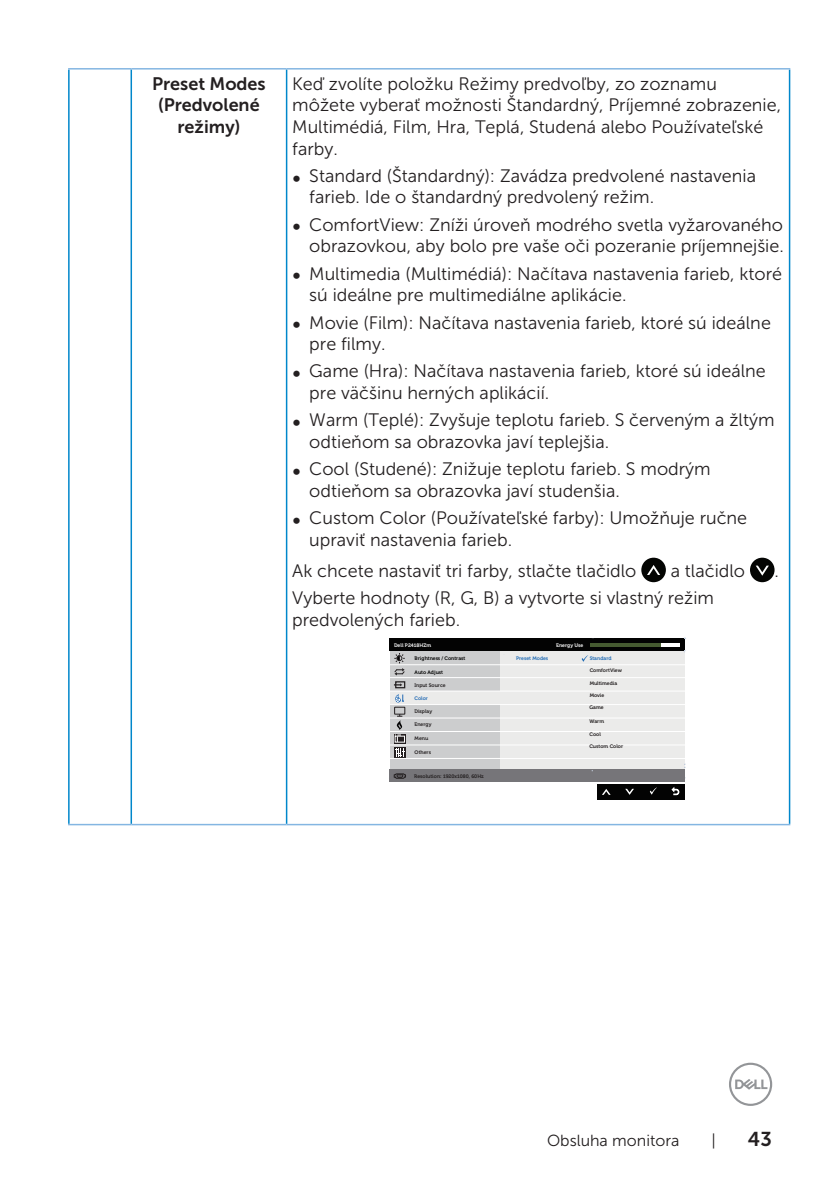
<style>
.page{position:relative;width:840px;height:1191px;background:#fff}
.page>*{position:absolute;margin:0;border:0;box-sizing:border-box;transform-origin:0 0}
.t1{font:20px "Museo Sans For Dell 700";color:#231f20}
.text_OSD_table{font:18px/21.6px "Museo Sans For Dell 300";color:#231f20}
.text_OSD_table-2{font:18px/21.6px "Museo Sans For Dell 700";color:#231f20;text-align:center}
.t2{font:16px "Museo Sans For Dell 300";color:#231f20}
.t3{font:700 5px "Museo For Dell";color:#231f20}
.t4{font:700 5px "Museo For Dell";color:#030303}
.t5{font:700 5px "Museo For Dell";color:#fff}
.t6{font:700 5px "Museo For Dell";color:#1f6bb5}
.t7{font:700 5px "Museo For Dell";color:#226ab4}
</style>
<div class="page">
<svg style="left:729px;top:1062px;width:42px;height:44px"></svg>
<hr style="left:68px;top:70px;width:2px;height:754px;background:#0087cb">
<hr style="left:68px;top:68px;width:63px;height:2px;background:#84b6e2">
<hr style="left:130px;top:70px;width:2px;height:754px;background:#0087cb">
<hr style="left:131px;top:68px;width:155px;height:2px;background:#84b6e2">
<hr style="left:286px;top:70px;width:1px;height:754px;background:#0087cb">
<hr style="left:788px;top:70px;width:1px;height:754px;background:#0087cb">
<hr style="left:286px;top:68px;width:503px;height:2px;background:#84b6e2">
<hr style="left:68px;top:824px;width:63px;height:1px;background:#84b6e2">
<hr style="left:131px;top:824px;width:155px;height:1px;background:#84b6e2">
<hr style="left:286px;top:824px;width:503px;height:1px;background:#84b6e2">
<div style="left:641px;top:557px;width:24px;height:25px;background:#040503;border-radius:50%"></div>
<svg style="left:647px;top:565px;width:12px;height:10px"></svg>
<div style="left:749px;top:557px;width:25px;height:25px;background:#040503;border-radius:50%"></div>
<svg style="left:755px;top:565px;width:13px;height:11px"></svg>
<div style="left:596px;top:784px;width:88px;height:15px;background:#030303"></div>
<svg style="left:602px;top:789px;width:8px;height:6px"></svg>
<svg style="left:625px;top:789px;width:8px;height:6px"></svg>
<svg style="left:671px;top:787px;width:8px;height:8px"></svg>
<svg style="left:649px;top:788px;width:7px;height:6px"></svg>
<div style="left:389px;top:638px;width:295px;height:13px;background:#030303"></div>
<div style="left:498px;top:651px;width:186px;height:128px;background:#ebebea"></div>
<hr style="left:590px;top:643px;width:89px;height:3px;background:#fff">
<hr style="left:590px;top:643px;width:70px;height:3px;background:#465b31">
<div style="left:389px;top:651px;width:110px;height:118px;background:#cccdce"></div>
<div style="left:389px;top:691px;width:110px;height:13px;background:#ebebea"></div>
<svg style="left:394px;top:747px;width:11px;height:10px"></svg>
<svg style="left:394px;top:748px;width:10px;height:8px"></svg>
<svg style="left:394px;top:734px;width:11px;height:9px"></svg>
<div style="left:394px;top:706px;width:11px;height:8px;border:1px solid #231f20"></div>
<svg style="left:395px;top:694px;width:9px;height:9px"></svg>
<svg style="left:394px;top:714px;width:8px;height:28px"></svg>
<hr style="left:389px;top:690px;width:295px;height:1px;background:#fff">
<hr style="left:389px;top:677px;width:295px;height:1px;background:#fff">
<hr style="left:389px;top:704px;width:295px;height:1px;background:#fff">
<hr style="left:389px;top:664px;width:295px;height:1px;background:#fff">
<hr style="left:389px;top:717px;width:295px;height:1px;background:#fff">
<hr style="left:389px;top:731px;width:295px;height:1px;background:#fff">
<hr style="left:389px;top:744px;width:295px;height:1px;background:#fff">
<hr style="left:389px;top:758px;width:295px;height:1px;background:#fff">
<svg style="left:393px;top:653px;width:12px;height:22px"></svg>
<div style="left:389px;top:769px;width:295px;height:13px;background:#767579"></div>
<svg style="left:393px;top:773px;width:12px;height:6px"></svg>
<div style="left:395px;top:681px;width:10px;height:7px;border:1px solid #231f20"></div>
<svg style="left:394px;top:683px;width:8px;height:3px"></svg>
<svg style="left:581px;top:655px;width:7px;height:6px"></svg>
<p class="text_OSD_table-2" style="left:152px;top:73px;width:115px">Preset Modes (Predvolené režimy)</p>
<p class="text_OSD_table" style="left:292px;top:73px;width:490px">Keď zvolíte položku Režimy predvoľby, zo zoznamu môžete vyberať možnosti Štandardný, Príjemné zobrazenie, Multimédiá, Film, Hra, Teplá, Studená alebo Používateľské farby.</p>
<p class="text_OSD_table" style="left:309px;top:165px;width:448px;text-indent:-17px">∞ Standard (Štandardný): Zavádza predvolené nastavenia farieb. Ide o štandardný predvolený režim.</p>
<p class="text_OSD_table" style="left:292px;top:214px;width:493px;text-align:right">∞ ComfortView: Zníži úroveň modrého svetla vyžarovaného obrazovkou, aby bolo pre vaše oči pozeranie príjemnejšie.</p>
<p class="text_OSD_table" style="left:309px;top:263px;width:474px;text-indent:-17px">∞ Multimedia (Multimédiá): Načítava nastavenia farieb, ktoré sú ideálne pre multimediálne aplikácie.</p>
<p class="text_OSD_table" style="left:309px;top:312px;width:463px;text-indent:-17px">∞ Movie (Film): Načítava nastavenia farieb, ktoré sú ideálne pre filmy.</p>
<p class="text_OSD_table" style="left:309px;top:360px;width:458px;text-indent:-17px">∞ Game (Hra): Načítava nastavenia farieb, ktoré sú ideálne pre väčšinu herných aplikácií.</p>
<p class="text_OSD_table" style="left:309px;top:409px;width:466px;text-indent:-17px">∞ Warm (Teplé): Zvyšuje teplotu farieb. S červeným a žltým odtieňom sa obrazovka javí teplejšia.</p>
<p class="text_OSD_table" style="left:309px;top:458px;width:403px;text-indent:-17px">∞ Cool (Studené): Znižuje teplotu farieb. S modrým odtieňom sa obrazovka javí studenšia.</p>
<p class="text_OSD_table" style="left:309px;top:507px;width:439px;text-indent:-17px">∞ Custom Color (Používateľské farby): Umožňuje ručne upraviť nastavenia farieb.</p>
<p class="text_OSD_table" style="left:292px;top:560px;width:345px">Ak chcete nastaviť tri farby, stlačte tlačidlo</p>
<p class="text_OSD_table" style="left:670px;top:560px;width:76px">a tlačidlo</p>
<p class="text_OSD_table" style="left:774px;top:560px;width:6px">.</p>
<p class="text_OSD_table" style="left:292px;top:587px;width:423px">Vyberte hodnoty (R, G, B) a vytvorte si vlastný režim predvolených farieb.</p>
<p class="t5" style="left:394px;top:642px;width:38px">Dell P2418HZm</p>
<p class="t5" style="left:556px;top:642px;width:29px">Energy Use</p>
<p class="t4" style="left:414px;top:669px;width:30px">Auto Adjust</p>
<p class="t7" style="left:414px;top:696px;width:15px">Color</p>
<p class="t3" style="left:414px;top:708px;width:19px">Display</p>
<p class="t3" style="left:414px;top:721px;width:18px">Energy</p>
<p class="t3" style="left:414px;top:735px;width:15px">Menu</p>
<p class="t3" style="left:414px;top:749px;width:18px">Others</p>
<p class="t4" style="left:414px;top:655px;width:52px">Brightness / Contrast</p>
<p class="t6" style="left:516px;top:655px;width:34px">Preset Modes</p>
<p class="t6" style="left:589px;top:656px;width:23px">Standard</p>
<p class="t3" style="left:589px;top:681px;width:29px">Multimedia</p>
<p class="t3" style="left:589px;top:693px;width:16px">Movie</p>
<p class="t3" style="left:589px;top:705px;width:16px">Game</p>
<p class="t3" style="left:589px;top:667px;width:34px">ComfortView</p>
<p class="t3" style="left:414px;top:682px;width:33px">Input Source</p>
<p class="t3" style="left:589px;top:718px;width:16px">Warm</p>
<p class="t3" style="left:589px;top:731px;width:13px">Cool</p>
<p class="t3" style="left:589px;top:743px;width:35px">Custom Color</p>
<p class="t3" style="left:414px;top:773px;width:71px">Resolution: 1920x1080, 60Hz</p>
<p class="t2" style="left:546px;top:1131px;width:134px">Obsluha monitora</p>
<p class="t2" style="left:711px;top:1131px;width:6px">|</p>
<p class="t1" style="left:747px;top:1127px;width:25px">43</p>
</div>
